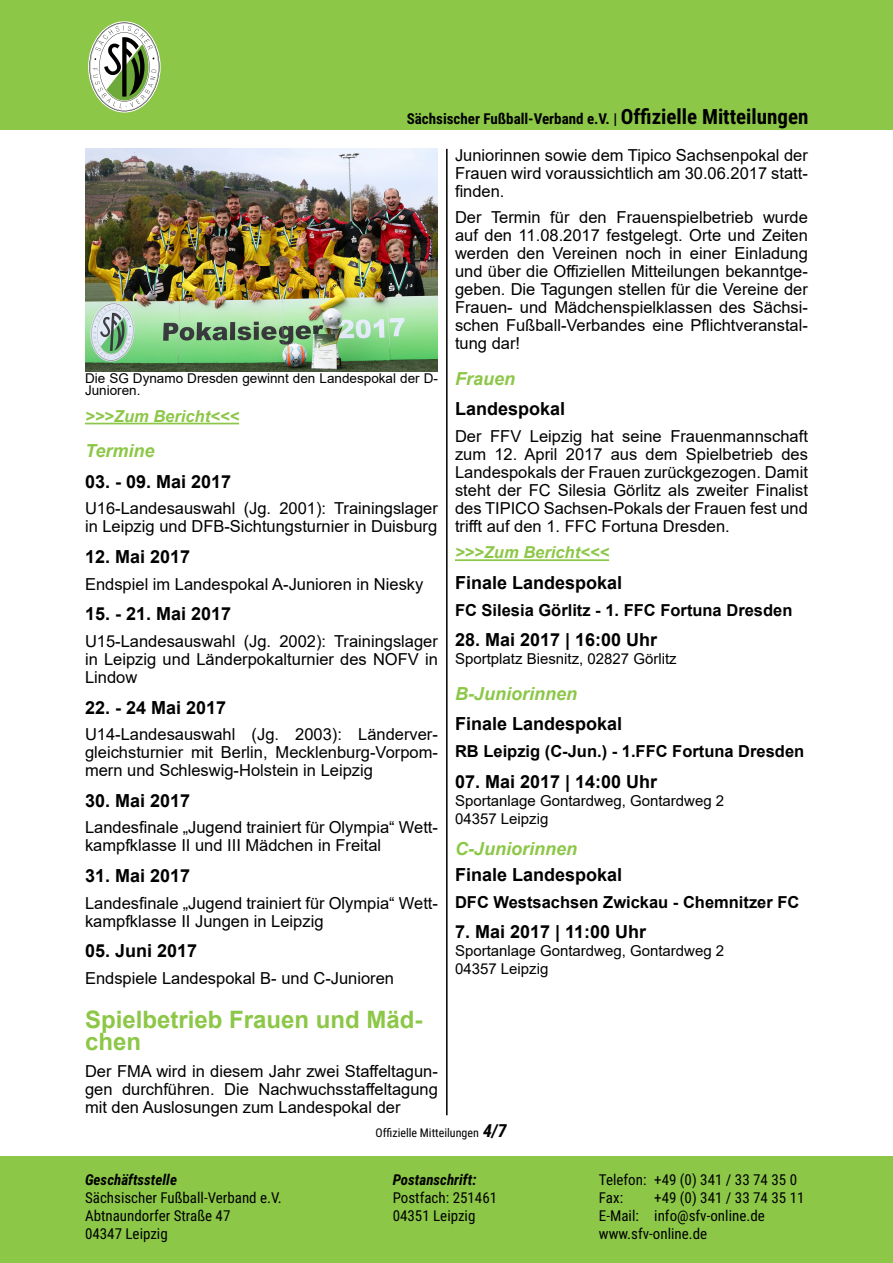
<style>
.page{position:relative;width:893px;height:1263px;background:#fff}
.page>*{position:absolute;margin:0;border:0;box-sizing:border-box;transform-origin:0 0}
.t1{font:700 24px/22.5px "Arial";color:#8cc747}
.t2{font:700 18px "Arial";color:#000}
.t3{font:italic 700 18px "Arial";color:#8cc747}
.t4{font:16.5px/18px "Arial";color:#000;text-align:justify}
.t5{font:700 16.5px "Arial";color:#000}
.t6{font:italic 700 16.5px "Arial";color:#8cc747}
.t7{font:15px/18px "Roboto Condensed";color:#000}
.t8{font:15px/18px "Arial";color:#000}
.t9{font:700 15px "Roboto Condensed";color:#000}
.t10{font:italic 700 15px "Roboto Condensed";color:#000}
.t11{font:13.5px/12px "Arial";color:#000}
.t12{font:12px "Roboto Condensed";color:#000}
.s1{font-size:21px}
.s2{font-weight:700;font-style:italic;font-size:18px}
</style>
<div class="page">
<div style="left:0;top:0;width:893px;height:130px;background:#8cc747"></div>
<div style="left:0;top:1157px;width:893px;height:106px;background:#8cc747"></div>
<svg style="left:89px;top:22px;width:70px;height:89px"></svg>
<hr style="left:446px;top:149px;width:2px;height:966px;background:#000">
<hr style="left:85px;top:423px;width:154px;height:1px;background:#8cc747">
<hr style="left:455px;top:559px;width:154px;height:2px;background:#8cc747">
<img style="left:85px;top:149px;width:353px;height:222px">
<p class="t9" style="left:407px;top:108px;width:403px">Sächsischer Fußball-Verband e.V. | <span class="s1">Offizielle Mitteilungen</span></p>
<p class="t11" style="left:85px;top:372px;width:354px">Die SG Dynamo Dresden gewinnt den Landespokal der D-<br>Junioren.</p>
<p class="t6" style="left:85px;top:405px;width:156px">&gt;&gt;&gt;Zum Bericht&lt;&lt;&lt;</p>
<p class="t3" style="left:85px;top:439px;width:71px">Termine</p>
<p class="t2" style="left:85px;top:469px;width:148px">03. - 09. Mai 2017</p>
<p class="t4" style="left:85px;top:499px;width:354px">U16-Landesauswahl (Jg. 2001): Trainingslager in Leipzig und DFB-Sichtungsturnier in Duisburg</p>
<p class="t2" style="left:85px;top:544px;width:107px">12. Mai 2017</p>
<p class="t4" style="left:85px;top:575px;width:340px">Endspiel im Landespokal A-Junioren in Niesky</p>
<p class="t2" style="left:85px;top:601px;width:148px">15. - 21. Mai 2017</p>
<p class="t4" style="left:85px;top:632px;width:354px">U15-Landesauswahl (Jg. 2002): Trainingslager in Leipzig und Länderpokalturnier des NOFV in Lindow</p>
<p class="t2" style="left:85px;top:695px;width:143px">22. - 24 Mai 2017</p>
<p class="t4" style="left:85px;top:725px;width:354px">U14-Landesauswahl (Jg. 2003): Länderver&shy;gleichsturnier mit Berlin, Mecklenburg-Vorpom&shy;mern und Schleswig-Holstein in Leipzig</p>
<p class="t2" style="left:85px;top:788px;width:107px">30. Mai 2017</p>
<p class="t4" style="left:85px;top:818px;width:354px">Landesfinale „Jugend trainiert für Olympia“ Wett&shy;kampfklasse II und III Mädchen in Freital</p>
<p class="t2" style="left:85px;top:863px;width:107px">31. Mai 2017</p>
<p class="t4" style="left:85px;top:894px;width:354px">Landesfinale „Jugend trainiert für Olympia“ Wett&shy;kampfklasse II Jungen in Leipzig</p>
<p class="t2" style="left:85px;top:938px;width:114px">05. Juni 2017</p>
<p class="t4" style="left:85px;top:969px;width:311px">Endspiele Landespokal B- und C-Junioren</p>
<h1 class="t1" style="left:85px;top:1008px;width:339px">Spielbetrieb Frauen und Mäd&shy;chen</h1>
<p class="t4" style="left:85px;top:1062px;width:354px">Der FMA wird in diesem Jahr zwei Staffeltagun&shy;gen durchführen. Die Nachwuchsstaffeltagung mit den Auslosungen zum Landespokal der</p>
<p class="t4" style="left:455px;top:146px;width:354px">Juniorinnen sowie dem Tipico Sachsenpokal der Frauen wird voraussichtlich am 30.06.2017 statt&shy;finden.</p>
<p class="t4" style="left:455px;top:208px;width:354px">Der Termin für den Frauenspielbetrieb wurde auf den 11.08.2017 festgelegt. Orte und Zeiten werden den Vereinen noch in einer Einladung und über die Offiziellen Mitteilungen bekanntge&shy;geben. Die Tagungen stellen für die Vereine der Frauen- und Mädchenspielklassen des Sächsi&shy;schen Fußball-Verbandes eine Pflichtveranstal&shy;tung dar!</p>
<p class="t3" style="left:455px;top:366px;width:62px">Frauen</p>
<p class="t2" style="left:455px;top:396px;width:112px">Landespokal</p>
<p class="t4" style="left:455px;top:427px;width:354px">Der FFV Leipzig hat seine Frauenmannschaft zum 12. April 2017 aus dem Spielbetrieb des Landespokals der Frauen zurückgezogen. Damit steht der FC Silesia Görlitz als zweiter Finalist des TIPICO Sachsen-Pokals der Frauen fest und trifft auf den 1. FFC Fortuna Dresden.</p>
<p class="t6" style="left:455px;top:542px;width:156px">&gt;&gt;&gt;Zum Bericht&lt;&lt;&lt;</p>
<p class="t2" style="left:455px;top:570px;width:169px">Finale Landespokal</p>
<p class="t5" style="left:455px;top:598px;width:339px">FC Silesia Görlitz - 1. FFC Fortuna Dresden</p>
<p class="t2" style="left:455px;top:627px;width:204px">28. Mai 2017 | 16:00 Uhr</p>
<p class="t8" style="left:455px;top:650px;width:223px">Sportplatz Biesnitz, 02827 Görlitz</p>
<p class="t3" style="left:455px;top:681px;width:124px">B-Juniorinnen</p>
<p class="t2" style="left:455px;top:711px;width:169px">Finale Landespokal</p>
<p class="t5" style="left:455px;top:739px;width:351px">RB Leipzig (C-Jun.) - 1.FFC Fortuna Dresden</p>
<p class="t2" style="left:455px;top:769px;width:204px">07. Mai 2017 | 14:00 Uhr</p>
<p class="t8" style="left:455px;top:791px;width:271px">Sportanlage Gontardweg, Gontardweg 2<br>04357 Leipzig</p>
<p class="t3" style="left:455px;top:836px;width:124px">C-Juniorinnen</p>
<p class="t2" style="left:455px;top:862px;width:169px">Finale Landespokal</p>
<p class="t5" style="left:455px;top:890px;width:346px">DFC Westsachsen Zwickau - Chemnitzer FC</p>
<p class="t2" style="left:455px;top:919px;width:193px">7. Mai 2017 | 11:00 Uhr</p>
<p class="t8" style="left:455px;top:942px;width:271px">Sportanlage Gontardweg, Gontardweg 2<br>04357 Leipzig</p>
<p class="t10" style="left:85px;top:1169px;width:94px">Geschäftsstelle</p>
<p class="t7" style="left:85px;top:1188px;width:198px">Sächsischer Fußball-Verband e.V.<br>Abtnaundorfer Straße 47<br>04347 Leipzig</p>
<p class="t12" style="left:376px;top:1124px;width:133px">Offizielle Mitteilungen <span class="s2">4/7</span></p>
<p class="t10" style="left:393px;top:1169px;width:85px">Postanschrift:</p>
<p class="t7" style="left:393px;top:1188px;width:106px">Postfach: 251461<br>04351 Leipzig</p>
<p class="t7" style="left:599px;top:1170px;width:200px">Telefon: +49 (0) 341 / 33 74 35 0<br>Fax:</p>
<p class="t7" style="left:599px;top:1188px;width:207px;text-indent:55px">+49 (0) 341 / 33 74 35 11<br>E-Mail: info@sfv-online.de www.sfv-online.de</p>
</div>
